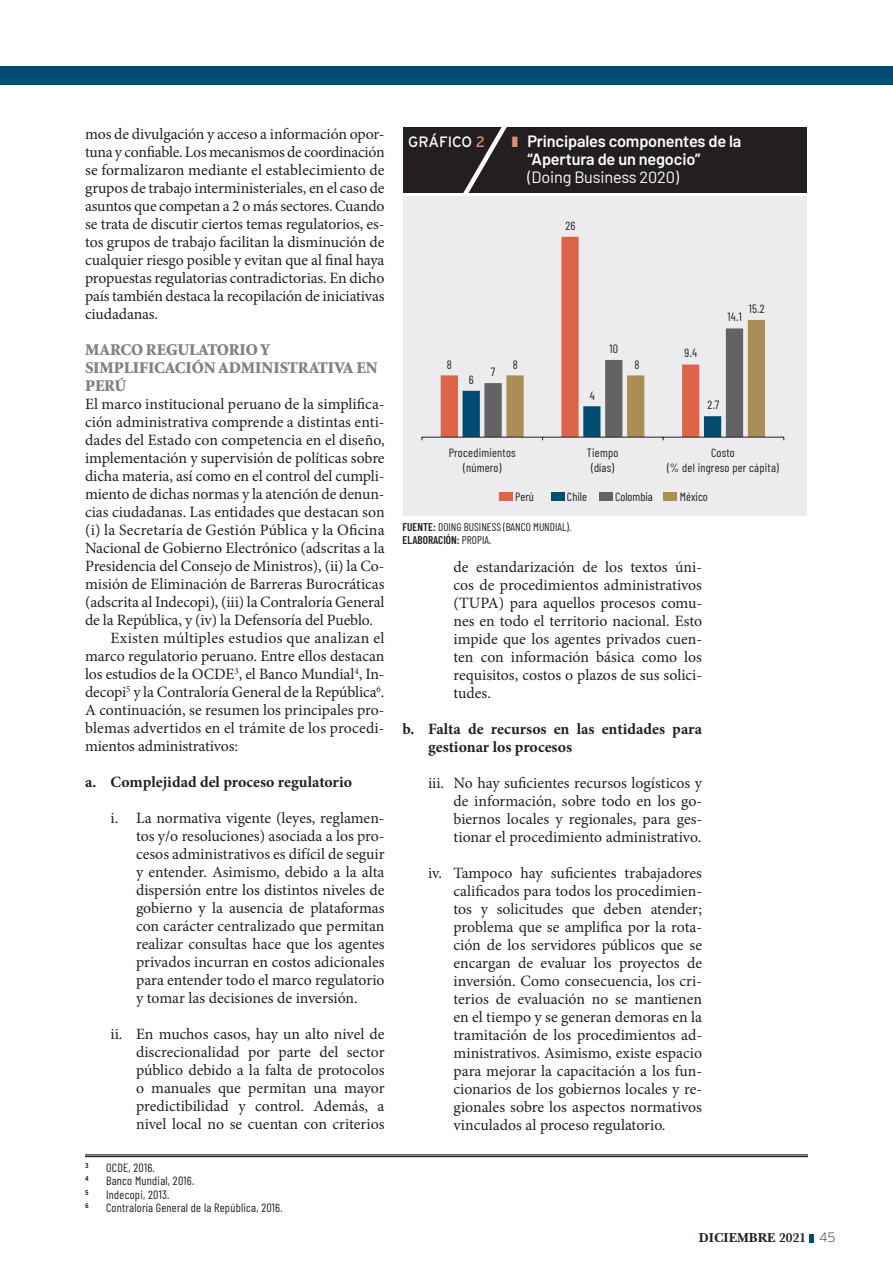
<style>
.page{position:relative;width:893px;height:1276px;background:#fff}
.page>*{position:absolute;margin:0;border:0;box-sizing:border-box;transform-origin:0 0}
.TITULOS_GRISES{font:900 16.5px/18px "Minion Std";letter-spacing:-.005em;color:#808285}
.t1{font:600 16.35px "Barlow";letter-spacing:-.01em;color:#fff}
.t2{font:16.35px "Barlow";letter-spacing:-.01em;color:#fff}
.CUERPO_2_SANGRIAS{font:15.75px/18px "Minion Pro";color:#231f20;text-align:justify}
.CUERPO_INDENTADO{font:15.75px/18px "Minion Pro";letter-spacing:-.005em;color:#231f20;text-align:justify}
.CUERPO_SIN_INDENTADO{font:15.75px/18px "Minion Pro";letter-spacing:-.005em;color:#231f20;text-align:justify}
.CUERPO_1_SANGRIA{font:700 15.75px/18px "Minion Pro";color:#231f20}
.CUERPO_2_SANGRIAS-2{font:700 15.75px "Minion Pro";color:#231f20}
.t3{font:15px "Interstate Mono";letter-spacing:-.01em;color:#fff}
.t4{font:13.5px "New Baskerville Bold SC";color:#231f20}
.PIE{font:12px "Barlow Condensed";letter-spacing:.02em;color:#231f20}
.PIE-2{font:12px "Barlow Condensed";color:#231f20}
.t5{font:11.25px "Barlow Condensed";color:#231f20}
.t6{font:600 11.25px "Barlow Condensed";color:#231f20}
.PIE-3{font:700 condensed 7.05px "Interstate";color:#231f20}
.s1{color:#e68e74}
.s2{font-weight:600}
.s3{font-weight:400}
.s4{font-family:"Baskerville";font-weight:600}
.s5{font-family:"Interstate";font-weight:200}
</style>
<div class="page">
<svg style="left:809px;top:1234px;width:4px;height:8px"></svg>
<hr style="left:85px;top:1155px;width:723px;height:2px;background:#231f20">
<hr style="left:85px;top:1154px;width:723px;height:1px;background:#231f20">
<div style="left:0;top:67px;width:893px;height:18px;background:#014c70"></div>
<div style="left:403px;top:128px;width:403px;height:65px;background:#231f20"></div>
<div style="left:403px;top:196px;width:403px;height:320px;background:#ececee"></div>
<svg style="left:441px;top:237px;width:138px;height:200px"></svg>
<hr style="left:422px;top:437px;width:362px;height:1px;background:#231f20">
<svg style="left:463px;top:320px;width:302px;height:120px"></svg>
<div style="left:499px;top:492px;width:14px;height:9px;background:#dc6549"></div>
<div style="left:551px;top:492px;width:13px;height:9px;background:#014c70"></div>
<div style="left:599px;top:492px;width:14px;height:9px;background:#636366"></div>
<div style="left:664px;top:492px;width:13px;height:9px;background:#ab8e55"></div>
<svg style="left:463px;top:128px;width:43px;height:65px"></svg>
<p class="CUERPO_INDENTADO" style="left:85px;top:125px;width:301px">mos de divulgación y acceso a información opor&shy;tuna y confiable. Los mecanismos de coordinación se formalizaron mediante el establecimiento de grupos de trabajo interministeriales, en el caso de asuntos que competan a 2 o más sectores. Cuando se trata de discutir ciertos temas regulatorios, es&shy;tos grupos de trabajo facilitan la disminución de cualquier riesgo posible y evitan que al final haya propuestas regulatorias contradictorias. En dicho país también destaca la recopilación de iniciativas ciudadanas.</p>
<p class="TITULOS_GRISES" style="left:85px;top:341px;width:294px">MARCO REGULATORIO Y<br>SIMPLIFICACIÓN ADMINISTRATIVA EN<br>PERÚ</p>
<p class="CUERPO_SIN_INDENTADO" style="left:85px;top:395px;width:301px">El marco institucional peruano de la simplifica&shy;ción administrativa comprende a distintas enti&shy;dades del Estado con competencia en el diseño, implementación y supervisión de políticas sobre dicha materia, así como en el control del cumpli&shy;miento de dichas normas y la atención de denun&shy;cias ciudadanas. Las entidades que destacan son (i) la Secretaría de Gestión Pública y la Oficina Nacional de Gobierno Electrónico (adscritas a la Presidencia del Consejo de Ministros), (ii) la Co&shy;misión de Eliminación de Barreras Burocráticas (adscrita al Indecopi), (iii) la Contraloría General de la República, y (iv) la Defensoría del Pueblo.</p>
<p class="CUERPO_INDENTADO" style="left:85px;top:629px;width:301px;text-indent:26px">Existen múltiples estudios que analizan el marco regulatorio peruano. Entre ellos destacan los estudios de la OCDE<sup>3</sup>, el Banco Mundial<sup>4</sup>, In&shy;decopi<sup>5</sup> y la Contraloría General de la República<sup>6</sup>.<br>A continuación, se resumen los principales pro&shy;blemas advertidos en el trámite de los procedi&shy;mientos administrativos:</p>
<p class="CUERPO_2_SANGRIAS-2" style="left:85px;top:771px;width:268px">a. Complejidad del proceso regulatorio</p>
<p class="CUERPO_2_SANGRIAS" style="left:136px;top:809px;width:250px;text-indent:-26px">i. La normativa vigente (leyes, reglamen&shy;tos y/o resoluciones) asociada a los pro&shy;cesos administrativos es difícil de seguir y entender. Asimismo, debido a la alta dispersión entre los distintos niveles de gobierno y la ausencia de plataformas con carácter centralizado que permitan realizar consultas hace que los agentes privados incurran en costos adicionales para entender todo el marco regulatorio y tomar las decisiones de inversión.</p>
<p class="CUERPO_2_SANGRIAS" style="left:136px;top:1025px;width:250px;text-indent:-26px">ii. En muchos casos, hay un alto nivel de discrecionalidad por parte del sector público debido a la falta de protocolos o manuales que permitan una mayor predictibilidad y control. Además, a nivel local no se cuentan con criterios</p>
<p class="PIE" style="left:85px;top:1158px;width:6px">3</p>
<p class="PIE" style="left:85px;top:1172px;width:6px">4</p>
<p class="PIE" style="left:169px;top:1172px;width:4px">.</p>
<p class="PIE" style="left:85px;top:1185px;width:6px">5</p>
<p class="PIE" style="left:85px;top:1199px;width:6px">6</p>
<p class="PIE-3" style="left:85px;top:1161px;width:5px">3</p>
<p class="PIE" style="left:106px;top:1158px;width:50px">OCDE, 2016.</p>
<p class="PIE-3" style="left:85px;top:1174px;width:5px">4</p>
<p class="PIE-3" style="left:85px;top:1188px;width:5px">5</p>
<p class="PIE" style="left:106px;top:1185px;width:65px">Indecopi, 2013.</p>
<p class="PIE-3" style="left:85px;top:1201px;width:5px">6</p>
<p class="PIE" style="left:106px;top:1199px;width:178px">Contraloría General de la República, 2016.</p>
<p class="t3" style="left:408px;top:133px;width:78px">GRÁFICO <span class="s1">2</span></p>
<p class="t1" style="left:527px;top:129px;width:216px">Principales componentes de la</p>
<p class="t1" style="left:527px;top:147px;width:175px">“Apertura de un negocio”</p>
<p class="t2" style="left:527px;top:165px;width:153px">(Doing Business 2020)</p>
<p class="PIE" style="left:447px;top:356px;width:7px">8</p>
<p class="PIE" style="left:469px;top:371px;width:6px">6</p>
<p class="PIE" style="left:491px;top:363px;width:6px">7</p>
<p class="PIE" style="left:513px;top:356px;width:7px">8</p>
<p class="PIE" style="left:449px;top:444px;width:69px">Procedimientos</p>
<p class="PIE" style="left:463px;top:459px;width:40px">(número)</p>
<p class="PIE" style="left:566px;top:217px;width:11px">26</p>
<p class="PIE" style="left:610px;top:340px;width:10px">10</p>
<p class="PIE" style="left:590px;top:387px;width:6px">4</p>
<p class="PIE" style="left:634px;top:356px;width:7px">8</p>
<p class="PIE" style="left:587px;top:444px;width:33px">Tiempo</p>
<p class="PIE" style="left:591px;top:459px;width:25px">(días)</p>
<p class="PIE" style="left:685px;top:344px;width:14px">9.4</p>
<p class="PIE" style="left:749px;top:300px;width:17px">15.2</p>
<p class="PIE" style="left:728px;top:308px;width:16px">14.1</p>
<p class="PIE" style="left:708px;top:396px;width:13px">2.7</p>
<p class="PIE" style="left:711px;top:444px;width:25px">Costo</p>
<p class="PIE" style="left:667px;top:459px;width:113px">(% del ingreso per cápita)</p>
<p class="PIE" style="left:515px;top:488px;width:20px">Perú</p>
<p class="PIE" style="left:567px;top:488px;width:21px">Chile</p>
<p class="PIE-2" style="left:615px;top:488px;width:39px">Colombia</p>
<p class="PIE" style="left:680px;top:488px;width:29px">México</p>
<p class="t5" style="left:403px;top:519px;width:170px"><span class="s2">FUENTE:</span> DOING BUSINESS (BANCO MUNDIAL).</p>
<p class="t6" style="left:403px;top:531px;width:90px">ELABORACIÓN: <span class="s3">PROPIA.</span></p>
<p class="CUERPO_2_SANGRIAS" style="left:454px;top:558px;width:250px">de estandarización de los textos úni&shy;cos de procedimientos administrativos (TUPA) para aquellos procesos comu&shy;nes en todo el territorio nacional. Esto impide que los agentes privados cuen&shy;ten con información básica como los requisitos, costos o plazos de sus solici&shy;tudes.</p>
<p class="CUERPO_1_SANGRIA" style="left:428px;top:720px;width:276px;text-indent:-26px">b. Falta de recursos en las entidades para gestionar los procesos</p>
<p class="CUERPO_2_SANGRIAS" style="left:454px;top:774px;width:250px;text-indent:-26px">iii. No hay suficientes recursos logísticos y de información, sobre todo en los go&shy;biernos locales y regionales, para ges&shy;tionar el procedimiento administrativo.</p>
<p class="CUERPO_2_SANGRIAS" style="left:454px;top:864px;width:250px;text-indent:-26px">iv. Tampoco hay suficientes trabajadores calificados para todos los procedimien&shy;tos y solicitudes que deben atender; problema que se amplifica por la rota&shy;ción de los servidores públicos que se encargan de evaluar los proyectos de inversión. Como consecuencia, los cri&shy;terios de evaluación no se mantienen en el tiempo y se generan demoras en la tramitación de los procedimientos ad&shy;ministrativos. Asimismo, existe espacio para mejorar la capacitación a los fun&shy;cionarios de los gobiernos locales y re&shy;gionales sobre los aspectos normativos vinculados al proceso regulatorio.</p>
<p class="t4" style="left:699px;top:1230px;width:138px">DICIEMBRE <span class="s4">2021</span> <span class="s5">45</span></p>
</div>
